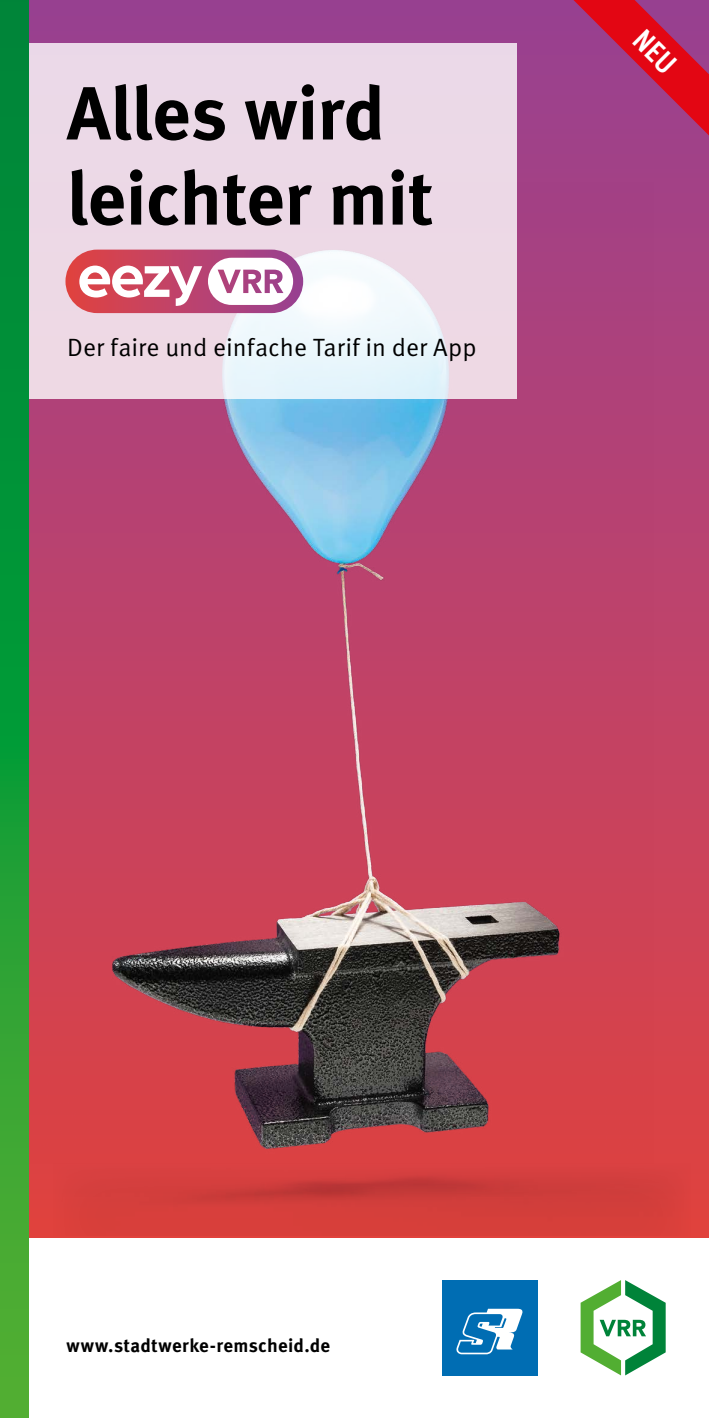
<style>
.page{position:relative;width:709px;height:1418px;background:#fff}
.page>*{position:absolute;margin:0;border:0;box-sizing:border-box;transform-origin:0 0}
.t1{font:700 75px/85px "Meta Pro";letter-spacing:-.015em;color:#000}
.t2{font:700 61.5px "Arboria";color:#fff}
.t3{font:25px "Meta Pro";color:#000}
.t4{font:700 18.75px "Meta Pro";letter-spacing:.015em;color:#000}
</style>
<div class="page">
<div style="left:0;top:0;width:709px;height:1237px;background:linear-gradient(to bottom,#9a4295,#e04440)"></div>
<img style="left:28px;top:183px;width:625px;height:980px">
<img style="left:53px;top:1163px;width:638px;height:72px">
<svg style="left:28px;top:43px;width:488px;height:355px;background:#ebdde9"></svg>
<svg style="left:0;top:0;width:28px;height:1417px;background:#199a36"></svg>
<div style="left:65px;top:249px;width:238px;height:64px;background:linear-gradient(to right,#e14342,#9b4696);border-radius:32px"></div>
<svg style="left:208px;top:258px;width:85px;height:47px"></svg>
<svg style="left:580px;top:1280px;width:85px;height:95px"></svg>
<div style="left:442px;top:1280px;width:95px;height:95px;background:#006db3"></div>
<svg style="left:456px;top:1308px;width:67px;height:46px"></svg>
<svg style="left:573px;top:0;width:136px;height:135px;background:#b42c62"></svg>
<h1 class="t1" style="left:67px;top:66px;width:368px">Alles wird leichter mit</h1>
<h2 class="t2" style="left:77px;top:234px;width:127px">eezy</h2>
<p class="t3" style="left:67px;top:328px;width:411px">Der faire und einfache Tarif in der App</p>
<p class="t4" style="left:67px;top:1331px;width:265px">www.stadtwerke-remscheid.de</p>
</div>
